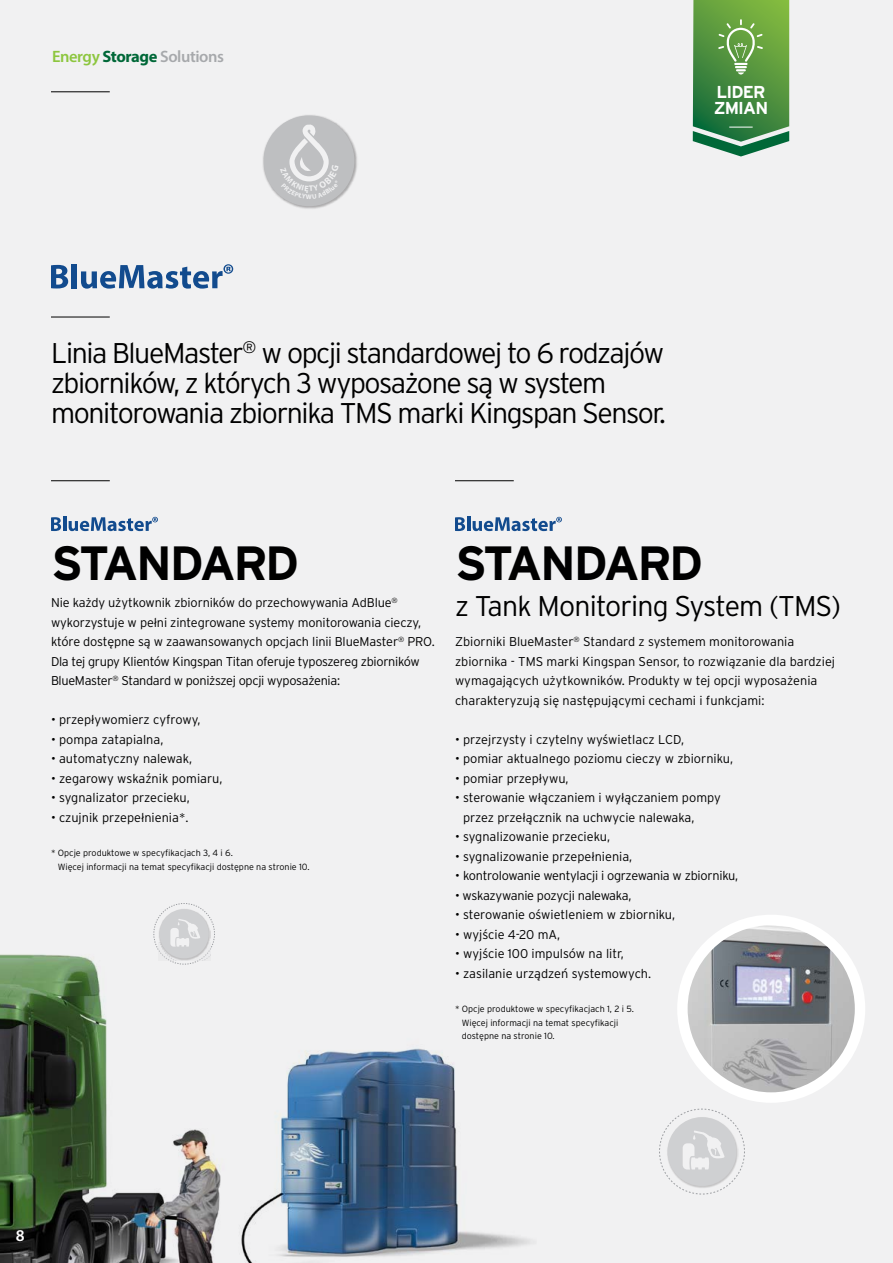
<style>
.page{position:relative;width:893px;height:1263px;background:#f1f1f2}
.page>*{position:absolute;margin:0;border:0;box-sizing:border-box;transform-origin:0 0}
.t1{font:700 48px "Interstate CE";letter-spacing:-.05em;color:#000}
.t2{font:300 28.5px/30px "Interstate CE";letter-spacing:-.05em;color:#000}
.t3{font:300 28.5px "Interstate CE";letter-spacing:-.03em;color:#000}
.t4{font:700 17.25px/15.8px "Interstate CE";letter-spacing:-.05em;color:#fff}
.t5{font:600 16.5px "Myriad Pro";letter-spacing:-.025em;color:#a7a9ac}
.t6{font:600 16.5px "Myriad Pro";color:#fff}
.t7{font:300 12.75px/19.5px "Interstate CE";letter-spacing:-.01em;color:#000}
.t8{font:300 9px/13.5px "Interstate CE";color:#000}
.s1{color:#8dc63f}
.s2{font-weight:700;color:#006838}
</style>
<div class="page">
<hr style="left:51px;top:91px;width:59px;height:1px;background:#000">
<hr style="left:51px;top:317px;width:59px;height:1px;background:#000">
<hr style="left:455px;top:480px;width:59px;height:1px;background:#000">
<hr style="left:51px;top:480px;width:59px;height:1px;background:#000">
<svg style="left:693px;top:0;width:96px;height:156px;background:#5b9a51"></svg>
<svg style="left:51px;top:265px;width:17px;height:23px"></svg>
<div style="left:72px;top:264px;width:5px;height:24px;background:#124b8e"></div>
<svg style="left:81px;top:264px;width:152px;height:25px"></svg>
<svg style="left:51px;top:517px;width:10px;height:14px"></svg>
<hr style="left:63px;top:517px;width:3px;height:14px;background:#124b8e">
<svg style="left:69px;top:517px;width:89px;height:14px"></svg>
<svg style="left:455px;top:517px;width:10px;height:14px"></svg>
<hr style="left:467px;top:517px;width:3px;height:14px;background:#124b8e">
<svg style="left:473px;top:517px;width:89px;height:14px"></svg>
<img style="left:263px;top:115px;width:94px;height:94px">
<div style="left:264px;top:115px;width:90px;height:91px;background:#bebfc1;border-radius:50%"></div>
<svg style="left:154px;top:903px;width:61px;height:61px"></svg>
<div style="left:154px;top:903px;width:61px;height:61px;border:1px dashed #a7a9ac;border-radius:50%"></div>
<img style="left:159px;top:908px;width:52px;height:34px">
<div style="left:160px;top:909px;width:49px;height:49px;background:#cfd0d2;border-radius:50%"></div>
<svg style="left:170px;top:919px;width:30px;height:23px"></svg>
<img style="left:0;top:942px;width:530px;height:321px">
<img style="left:682px;top:920px;width:178px;height:177px;border-radius:89px">
<div style="left:677px;top:915px;width:188px;height:188px;border:10px solid #fff;border-radius:50%"></div>
<svg style="left:659px;top:1109px;width:85px;height:85px"></svg>
<img style="left:666px;top:1116px;width:73px;height:72px">
<div style="left:668px;top:1117px;width:68px;height:69px;background:#cfd0d2;border-radius:50%"></div>
<svg style="left:683px;top:1130px;width:42px;height:39px"></svg>
<svg style="left:280px;top:123px;width:59px;height:76px"></svg>
<p class="t5" style="left:52px;top:46px;width:173px"><span class="s1">Energy</span> <span class="s2">Storage</span> Solutions</p>
<h3 class="t4" style="left:714px;top:83px;width:56px">LIDER<br>ZMIAN</h3>
<h2 class="t2" style="left:51px;top:336px;width:617px">Linia BlueMaster<sup>®</sup> w opcji standardowej to 6 rodzajów zbiorników, z których 3 wyposażone są w system monitorowania zbiornika TMS marki Kingspan Sensor.</h2>
<h1 class="t1" style="left:51px;top:529px;width:250px">STANDARD</h1>
<p class="t7" style="left:51px;top:592px;width:385px">Nie każdy użytkownik zbiorników do przechowywania AdBlue<sup>® </sup>wykorzystuje w pełni zintegrowane systemy monitorowania cieczy, które dostępne są w zaawansowanych opcjach linii BlueMaster<sup>®</sup> PRO.<br>Dla tej grupy Klientów Kingspan Titan oferuje typoszereg zbiorników BlueMaster<sup>®</sup> Standard w poniższej opcji wyposażenia:</p>
<p class="t7" style="left:51px;top:709px;width:151px">• przepływomierz cyfrowy,</p>
<p class="t7" style="left:51px;top:729px;width:114px">• pompa zatapialna,</p>
<p class="t7" style="left:51px;top:748px;width:143px">• automatyczny nalewak,</p>
<p class="t7" style="left:51px;top:768px;width:173px">• zegarowy wskaźnik pomiaru,</p>
<p class="t7" style="left:51px;top:787px;width:140px">• sygnalizator przecieku,</p>
<p class="t7" style="left:51px;top:807px;width:139px">• czujnik przepełnienia*.</p>
<p class="t8" style="left:58px;top:846px;width:253px;text-indent:-7px">* Opcje produktowe w specyfikacjach 3, 4 i 6.<br>Więcej informacji na temat specyfikacji dostępne na stronie 10.</p>
<h1 class="t1" style="left:455px;top:529px;width:250px">STANDARD</h1>
<h2 class="t3" style="left:455px;top:586px;width:388px">z Tank Monitoring System (TMS)</h2>
<p class="t7" style="left:455px;top:631px;width:382px">Zbiorniki BlueMaster<sup>®</sup> Standard z systemem monitorowania zbiornika - TMS marki Kingspan Sensor, to rozwiązanie dla bardziej wymagających użytkowników. Produkty w tej opcji wyposażenia charakteryzują się następującymi cechami i funkcjami:</p>
<p class="t7" style="left:455px;top:729px;width:231px">• przejrzysty i czytelny wyświetlacz LCD,</p>
<p class="t7" style="left:455px;top:748px;width:280px">• pomiar aktualnego poziomu cieczy w zbiorniku,</p>
<p class="t7" style="left:455px;top:768px;width:115px">• pomiar przepływu,</p>
<p class="t7" style="left:463px;top:787px;width:259px;text-indent:-8px">• sterowanie włączaniem i wyłączaniem pompy przez przełącznik na uchwycie nalewaka,</p>
<p class="t7" style="left:455px;top:826px;width:157px">• sygnalizowanie przecieku,</p>
<p class="t7" style="left:455px;top:846px;width:179px">• sygnalizowanie przepełnienia,</p>
<p class="t7" style="left:455px;top:865px;width:285px">• kontrolowanie wentylacji i ogrzewania w zbiorniku,</p>
<p class="t7" style="left:455px;top:885px;width:178px">• wskazywanie pozycji nalewaka,</p>
<p class="t7" style="left:455px;top:904px;width:222px">• sterowanie oświetleniem w zbiorniku,</p>
<p class="t7" style="left:455px;top:924px;width:107px">• wyjście 4-20 mA,</p>
<p class="t7" style="left:455px;top:943px;width:170px">• wyjście 100 impulsów na litr,</p>
<p class="t7" style="left:455px;top:963px;width:198px">• zasilanie urządzeń systemowych.</p>
<p class="t8" style="left:462px;top:1002px;width:174px;text-indent:-7px">* Opcje produktowe w specyfikacjach 1, 2 i 5.<br>Więcej informacji na temat specyfikacji dostępne na stronie 10.</p>
<p class="t6" style="left:16px;top:1225px;width:10px">8</p>
</div>
